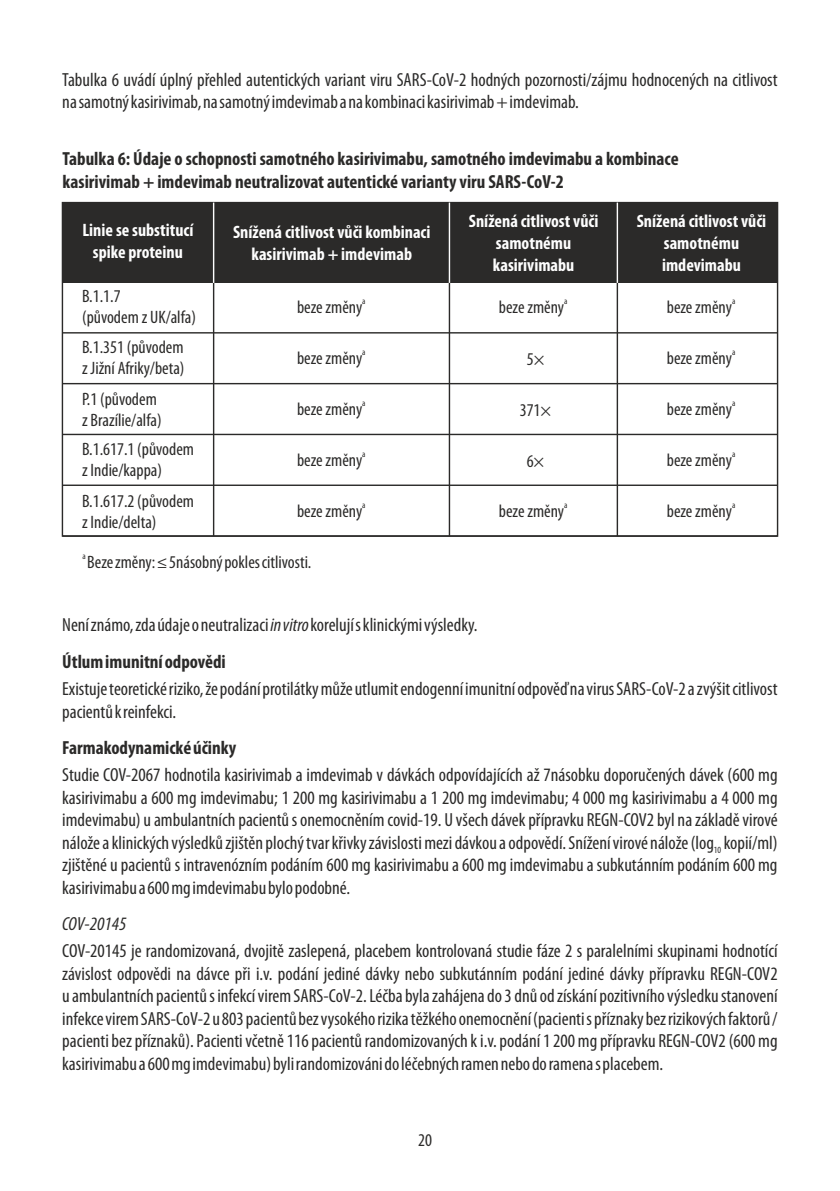
<style>
.page{position:relative;width:840px;height:1191px;background:#fff}
.page>*{position:absolute;margin:0;border:0;box-sizing:border-box;transform-origin:0 0}
.t1{font:condensed 19px/22.6px "Myriad Pro";color:#2b2a29}
.t2{font:700 condensed 19px/23px "Myriad Pro";color:#2b2a29}
.t3{font:italic condensed 19px "Myriad Pro";color:#2b2a29}
.t4{font:condensed 18px/21.4px "Myriad Pro";color:#2b2a29}
.t5{font:700 condensed 18px/21.8px "Myriad Pro";color:#fefefe;text-align:center}
.t6{font:condensed 9.6px "Myriad Pro";color:#2b2a29}
.t7{font:condensed 9px "Myriad Pro";color:#2b2a29}
.s1{font-style:italic}
</style>
<div class="page">
<div style="left:62px;top:203px;width:715px;height:80px;background:#2b2a29"></div>
<hr style="left:448px;top:203px;width:2px;height:80px;background:#fefefe">
<hr style="left:616px;top:203px;width:1px;height:80px;background:#fefefe">
<hr style="left:448px;top:283px;width:2px;height:253px;background:#2b2a29">
<hr style="left:616px;top:283px;width:1px;height:253px;background:#2b2a29">
<hr style="left:213px;top:283px;width:1px;height:253px;background:#2b2a29">
<hr style="left:213px;top:203px;width:1px;height:80px;background:#fefefe">
<hr style="left:62px;top:332px;width:715px;height:1px;background:#2b2a29">
<hr style="left:62px;top:383px;width:715px;height:1px;background:#2b2a29">
<hr style="left:62px;top:434px;width:715px;height:1px;background:#2b2a29">
<hr style="left:62px;top:484px;width:715px;height:2px;background:#2b2a29">
<hr style="left:62px;top:535px;width:715px;height:2px;background:#2b2a29">
<p class="t1" style="left:62px;top:70px;width:716px">Tabulka 6 uvádí úplný přehled autentických variant viru SARS-CoV-2 hodných pozornosti/zájmu hodnocených na citlivost nasamotný kasirivimab, na samotný imdevimab a na kombinaci kasirivimab + imdevimab.</p>
<p class="t2" style="left:62px;top:149px;width:617px">Tabulka 6: Údaje o schopnosti samotného kasirivimabu, samotného imdevimabu a kombinace kasirivimab + imdevimab neutralizovat autentické varianty viru SARS-CoV-2</p>
<p class="t5" style="left:82px;top:221px;width:112px">Linie se substitucí spike proteinu</p>
<p class="t5" style="left:233px;top:223px;width:199px">Snížená citlivost vůči kombinaci kasirivimab + imdevimab</p>
<p class="t5" style="left:468px;top:212px;width:131px">Snížená citlivost vůči samotnému kasirivimabu</p>
<p class="t5" style="left:636px;top:212px;width:131px">Snížená citlivost vůči samotnému imdevimabu</p>
<p class="t7" style="left:362px;top:297px;width:5px">a</p>
<p class="t4" style="left:297px;top:297px;width:67px">beze změny</p>
<p class="t7" style="left:563px;top:297px;width:5px">a</p>
<p class="t4" style="left:82px;top:286px;width:115px">B.1.1.7<br>(původem z UK/alfa)</p>
<p class="t4" style="left:82px;top:337px;width:104px">B.1.351 (původem z Jižní Afriky/beta)</p>
<p class="t4" style="left:82px;top:389px;width:81px">P.1 (původem z Brazílie/alfa)</p>
<p class="t4" style="left:82px;top:440px;width:113px">B.1.617.1 (původem z Indie/kappa)</p>
<p class="t4" style="left:82px;top:491px;width:113px">B.1.617.2 (původem z Indie/delta)</p>
<p class="t4" style="left:498px;top:297px;width:67px">beze změny</p>
<p class="t7" style="left:731px;top:297px;width:5px">a</p>
<p class="t4" style="left:666px;top:297px;width:67px">beze změny</p>
<p class="t4" style="left:297px;top:348px;width:67px">beze změny</p>
<p class="t7" style="left:731px;top:348px;width:5px">a</p>
<p class="t7" style="left:362px;top:348px;width:5px">a</p>
<p class="t4" style="left:666px;top:348px;width:67px">beze změny</p>
<p class="t4" style="left:526px;top:349px;width:19px">5×</p>
<p class="t4" style="left:519px;top:400px;width:33px">371×</p>
<p class="t4" style="left:526px;top:451px;width:19px">6×</p>
<p class="t4" style="left:297px;top:399px;width:67px">beze změny</p>
<p class="t7" style="left:731px;top:399px;width:5px">a</p>
<p class="t7" style="left:362px;top:399px;width:5px">a</p>
<p class="t4" style="left:666px;top:399px;width:67px">beze změny</p>
<p class="t7" style="left:362px;top:450px;width:5px">a</p>
<p class="t7" style="left:731px;top:450px;width:5px">a</p>
<p class="t4" style="left:297px;top:450px;width:67px">beze změny</p>
<p class="t4" style="left:666px;top:450px;width:67px">beze změny</p>
<p class="t7" style="left:362px;top:501px;width:5px">a</p>
<p class="t7" style="left:563px;top:501px;width:5px">a</p>
<p class="t7" style="left:731px;top:501px;width:5px">a</p>
<p class="t4" style="left:297px;top:501px;width:67px">beze změny</p>
<p class="t4" style="left:498px;top:501px;width:67px">beze změny</p>
<p class="t4" style="left:666px;top:501px;width:67px">beze změny</p>
<p class="t7" style="left:82px;top:552px;width:5px">a</p>
<p class="t4" style="left:87px;top:552px;width:225px">Beze změny: ≤ 5násobný pokles citlivosti.</p>
<p class="t1" style="left:62px;top:615px;width:416px">Není známo, zda údaje o neutralizaci <span class="s1">in vitro</span>korelují s klinickými výsledky.</p>
<p class="t2" style="left:62px;top:652px;width:165px">Útlum imunitní odpovědi</p>
<p class="t1" style="left:62px;top:679px;width:716px">Existuje teoretické riziko, že podání protilátky může utlumit endogenní imunitní odpověď na virus SARS-CoV-2 a zvýšit citlivost pacientů k reinfekci.</p>
<p class="t2" style="left:62px;top:738px;width:175px">Farmakodynamické účinky</p>
<p class="t1" style="left:62px;top:765px;width:716px;text-align:justify">Studie COV-2067 hodnotila kasirivimab a imdevimab v dávkách odpovídajících až 7násobku doporučených dávek (600 mg kasirivimabu a 600 mg imdevimabu; 1 200 mg kasirivimabu a 1 200 mg imdevimabu; 4 000 mg kasirivimabu a 4 000 mg imdevimabu) u ambulantních pacientů s onemocněním covid-19. U všech dávek přípravku REGN-COV2 byl na základě virové nálože a klinických výsledků zjištěn plochý tvar křivky závislosti mezi dávkou a odpovědí. Snížení virové nálože (log kopií/ml)</p>
<p class="t6" style="left:713px;top:845px;width:9px">10</p>
<p class="t1" style="left:62px;top:855px;width:716px">zjištěné u pacientů s intravenózním podáním 600 mg kasirivimabu a 600 mg imdevimabu a subkutánním podáním 600 mg kasirivimabu a 600 mg imdevimabu bylo podobné.</p>
<p class="t3" style="left:62px;top:915px;width:66px">COV-20145</p>
<p class="t1" style="left:62px;top:941px;width:716px;text-align:justify">COV-20145 je randomizovaná, dvojitě zaslepená, placebem kontrolovaná studie fáze 2 s paralelními skupinami hodnotící závislost odpovědi na dávce při i.v. podání jediné dávky nebo subkutánním podání jediné dávky přípravku REGN-COV2 u ambulantních pacientů s infekcí virem SARS-CoV-2. Léčba byla zahájena do 3 dnů od získání pozitivního výsledku stanovení infekce virem SARS-CoV-2 u 803 pacientů bez vysokého rizika těžkého onemocnění (pacienti s příznaky bez rizikovýchfaktorů / pacienti bez příznaků). Pacienti včetně 116 pacientů randomizovaných k i.v. podání 1 200 mg přípravku REGN-COV2 (600 mg kasirivimabu a 600 mg imdevimabu) byli randomizováni do léčebných ramen nebo do ramena s placebem.</p>
<p class="t4" style="left:418px;top:1130px;width:15px">20</p>
</div>
